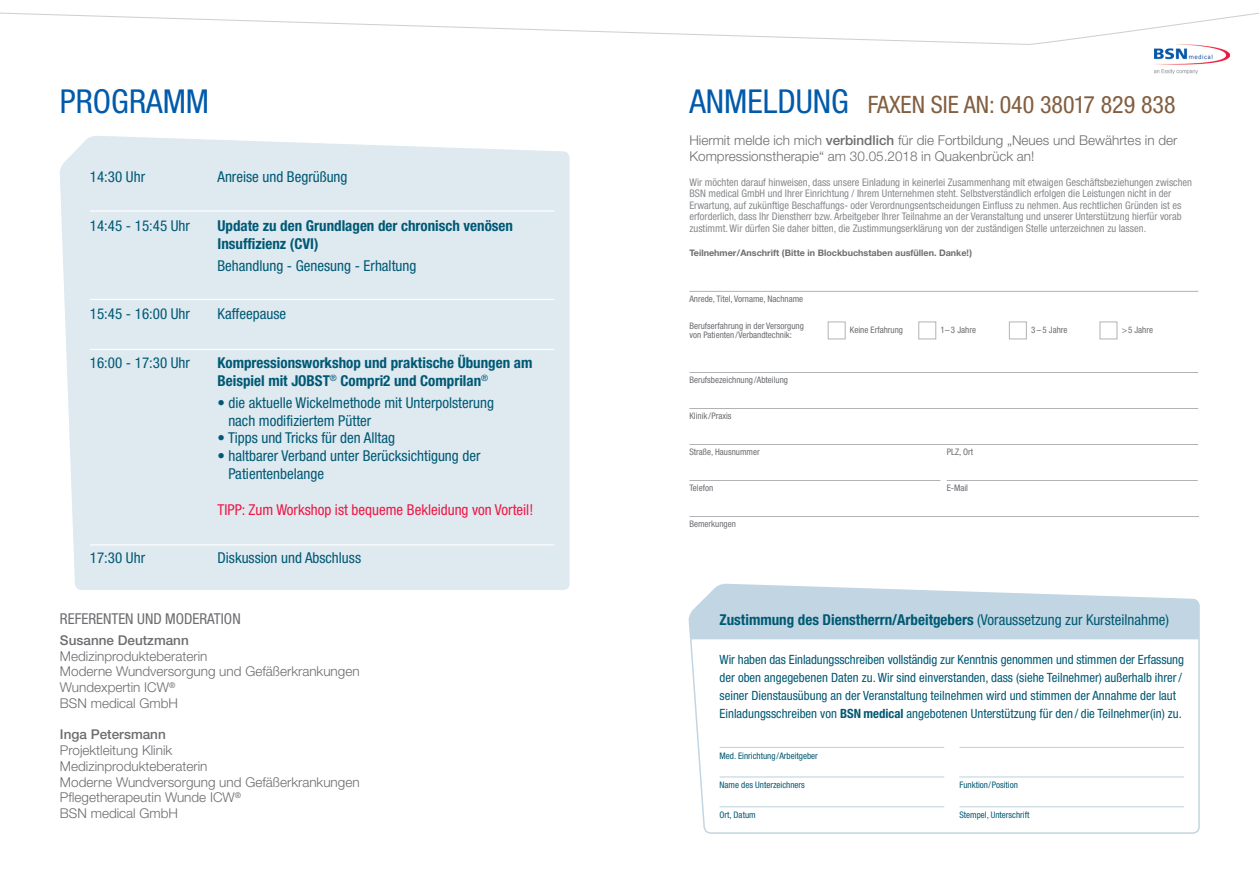
<style>
.page{position:relative;width:1259px;height:893px;background:#fff}
.page>*{position:absolute;margin:0;border:0;box-sizing:border-box;transform-origin:0 0}
.t1{font:condensed 33px "Helvetica Neue LT Std";color:#015aaa}
.t2{font:condensed 24px "Helvetica Neue LT Std";color:#835e40}
.t3{font:condensed 15px/17.9px "Helvetica Neue LT Std";color:#005974}
.t4{font:700 condensed 15px/17.9px "Helvetica Neue LT Std";color:#005974}
.t5{font:condensed 15px "Helvetica Neue LT Std";color:#ed1845}
.t6{font:condensed 15px "Helvetica Neue LT Std";color:#6c6d70}
.t7{font:300 13.5px/15.8px "Helvetica Neue LT Std";color:#6c6d70}
.t8{font:500 13.5px "Helvetica Neue LT Std";color:#6c6d70}
.t9{font:condensed 12.75px/17.9px "Helvetica Neue LT Std";color:#005974}
.t10{font:condensed 10.5px/11.6px "Helvetica Neue LT Std";color:#87898c}
.t11{font:condensed 9px/9px "Helvetica Neue LT Std";color:#6c6d70}
.t12{font:condensed 9px "Helvetica Neue LT Std";color:#005974}
.t13{font:700 9px "Helvetica Neue LT Std";color:#6c6d70}
.s1{font-weight:500}
.s2{font-weight:400}
.s3{font-weight:700}
</style>
<div class="page">
<svg style="left:0;top:12px;width:1259px;height:33px"></svg>
<img style="left:1154px;top:45px;width:75px;height:28px">
<svg style="left:689px;top:583px;width:511px;height:251px"></svg>
<hr style="left:719px;top:747px;width:225px;height:1px;background:#c1d6e2">
<hr style="left:959px;top:747px;width:225px;height:1px;background:#c1d6e2">
<hr style="left:719px;top:776px;width:225px;height:1px;background:#c1d6e2">
<hr style="left:959px;top:776px;width:225px;height:1px;background:#c1d6e2">
<hr style="left:719px;top:806px;width:225px;height:1px;background:#c1d6e2">
<hr style="left:959px;top:806px;width:225px;height:1px;background:#c1d6e2">
<hr style="left:689px;top:291px;width:509px;height:1px;background:#b2b3b7">
<hr style="left:689px;top:372px;width:509px;height:1px;background:#b2b3b7">
<hr style="left:689px;top:408px;width:509px;height:1px;background:#b2b3b7">
<hr style="left:689px;top:444px;width:509px;height:1px;background:#b2b3b7">
<hr style="left:689px;top:480px;width:251px;height:1px;background:#b2b3b7">
<hr style="left:946px;top:480px;width:251px;height:1px;background:#b2b3b7">
<hr style="left:689px;top:516px;width:510px;height:1px;background:#b2b3b7">
<div style="left:828px;top:322px;width:17px;height:17px;border:1px solid #b2b3b7"></div>
<div style="left:918px;top:322px;width:18px;height:17px;border:1px solid #b2b3b7"></div>
<div style="left:1009px;top:322px;width:17px;height:17px;border:1px solid #b2b3b7"></div>
<div style="left:1099px;top:322px;width:18px;height:17px;border:1px solid #b2b3b7"></div>
<div style="left:60px;top:136px;width:509px;height:454px;background:#dee9f0"></div>
<hr style="left:90px;top:210px;width:464px;height:2px;background:#fff">
<hr style="left:90px;top:299px;width:464px;height:1px;background:#fff">
<hr style="left:90px;top:349px;width:464px;height:1px;background:#fff">
<hr style="left:90px;top:544px;width:464px;height:1px;background:#fff">
<h1 class="t1" style="left:60px;top:83px;width:20px">Programm</h1>
<h1 class="t1" style="left:689px;top:83px;width:141px">Anmeldung</h1>
<h2 class="t2" style="left:867px;top:91px;width:309px">FAXEN SIE AN: 040 38017 829 838</h2>
<h3 class="t3" style="left:90px;top:168px;width:57px">14:30 Uhr</h3>
<h3 class="t3" style="left:217px;top:168px;width:131px">Anreise und Begrüßung</h3>
<h3 class="t3" style="left:90px;top:217px;width:102px">14:45 - 15:45 Uhr</h3>
<h3 class="t4" style="left:217px;top:216px;width:297px">Update zu den Grundlagen der chronisch venösen<br>Insuffizienz (CVI)</h3>
<h3 class="t3" style="left:217px;top:257px;width:200px">Behandlung - Genesung - Erhaltung</h3>
<h3 class="t3" style="left:90px;top:305px;width:102px">15:45 - 16:00 Uhr</h3>
<h3 class="t3" style="left:217px;top:305px;width:70px">Kaffeepause</h3>
<h3 class="t3" style="left:90px;top:353px;width:102px">16:00 - 17:30 Uhr</h3>
<h3 class="t4" style="left:217px;top:353px;width:316px">Kompressionsworkshop und praktische Übungen am<br>Beispiel mit JOBST<sup>®</sup> Compri2 und Comprilan<sup>®</sup></h3>
<h3 class="t3" style="left:228px;top:393px;width:267px;text-indent:-11px">• die aktuelle Wickelmethode mit Unterpolsterung nach modifiziertem Pütter</h3>
<h3 class="t3" style="left:217px;top:429px;width:179px">• Tipps und Tricks für den Alltag</h3>
<h3 class="t3" style="left:228px;top:447px;width:254px;text-indent:-11px">• haltbarer Verband unter Berücksichtigung der<br>Patientenbelange</h3>
<h3 class="t5" style="left:217px;top:501px;width:317px">Tipp: Zum Workshop ist bequeme Bekleidung von Vorteil!</h3>
<h3 class="t3" style="left:90px;top:549px;width:97px">17:30 Uhr D</h3>
<h3 class="t3" style="left:226px;top:549px;width:137px">iskussion und Abschluss</h3>
<h3 class="t6" style="left:60px;top:610px;width:16px">Referenten</h3>
<h3 class="t6" style="left:137px;top:610px;width:63px">und Moderation</h3>
<p class="t8" style="left:60px;top:632px;width:130px">Susanne Deutzmann</p>
<p class="t7" style="left:60px;top:647px;width:301px">Medizinprodukteberaterin<br>Moderne Wundversorgung und Gefäßerkrankungen<br>Wundexpertin ICW<sup>®<br></sup>BSN medical GmbH</p>
<p class="t8" style="left:60px;top:726px;width:107px">Inga Petersmann</p>
<p class="t7" style="left:60px;top:742px;width:301px">Projektleitung Klinik<br>Medizinprodukteberaterin<br>Moderne Wundversorgung und Gefäßerkrankungen<br>Pflegetherapeutin Wunde ICW<sup>®<br></sup>BSN medical GmbH</p>
<p class="t7" style="left:689px;top:132px;width:489px">Hiermit melde ich mich <span class="s1">verbindlich</span> für die Fortbildung „Neues und Bewährtes in der<br>Kompressionstherapie“ am 30.05.2018 in Quakenbrück an!</p>
<p class="t10" style="left:689px;top:176px;width:504px">Wir möchten darauf hinweisen, dass unsere Einladung in keinerlei Zusammenhang mit etwaigen Geschäftsbeziehungen zwischen BSN medical GmbH und Ihrer Einrichtung / Ihrem Unternehmen steht. Selbstverständlich erfolgen die Leistungen nicht in der Erwartung, auf zukünftige Beschaffungs- oder Verordnungsentscheidungen Einfluss zu nehmen. Aus rechtlichen Gründen ist es erforderlich, dass Ihr Dienstherr bzw. Arbeitgeber Ihrer Teilnahme an der Veranstaltung und unserer Unterstützung hierfür vorab zustimmt. Wir dürfen Sie daher bitten, die Zustimmungserklärung von der zuständigen Stelle unterzeichnen zu lassen.</p>
<p class="t13" style="left:689px;top:247px;width:284px">Teilnehmer/Anschrift (Bitte in Blockbuchstaben ausfüllen. Danke!)</p>
<p class="t11" style="left:689px;top:294px;width:115px">Anrede, Titel, Vorname, Nachname</p>
<p class="t11" style="left:689px;top:321px;width:116px">Berufserfahrung in der Versorgung von Patienten/Verbandtechnik:</p>
<p class="t11" style="left:689px;top:375px;width:100px">Berufsbezeichnung/Abteilung</p>
<p class="t11" style="left:689px;top:411px;width:44px">Klinik/Praxis</p>
<p class="t11" style="left:689px;top:447px;width:72px">Straße, Hausnummer</p>
<p class="t11" style="left:946px;top:447px;width:28px">PLZ, Ort</p>
<p class="t11" style="left:689px;top:483px;width:25px">Telefon</p>
<p class="t11" style="left:946px;top:483px;width:23px">E-Mail</p>
<p class="t11" style="left:689px;top:519px;width:48px">Bemerkungen</p>
<p class="t11" style="left:850px;top:326px;width:55px">Keine Erfahrung</p>
<p class="t11" style="left:940px;top:326px;width:37px">1– 3 Jahre</p>
<p class="t11" style="left:1031px;top:326px;width:38px">3 – 5 Jahre</p>
<p class="t11" style="left:1121px;top:326px;width:33px">&gt;5 Jahre</p>
<h3 class="t4" style="left:719px;top:611px;width:451px">Zustimmung des Dienstherrn/Arbeitgebers <span class="s2">(Voraussetzung zur Kursteilnahme)</span></h3>
<p class="t9" style="left:719px;top:651px;width:466px">Wir haben das Einladungsschreiben vollständig zur Kenntnis genommen und stimmen der Erfassung der oben angegebenen Daten zu. Wir sind einverstanden, dass (siehe Teilnehmer) außerhalb ihrer / seiner Dienstausübung an der Veranstaltung teilnehmen wird und stimmen der Annahme der laut Einladungsschreiben von <span class="s3">BSN medical</span> angebotenen Unterstützung für den / die Teilnehmer(in) zu.</p>
<p class="t12" style="left:719px;top:750px;width:100px">Med. Einrichtung/Arbeitgeber</p>
<p class="t12" style="left:719px;top:780px;width:87px">Name des Unterzeichners</p>
<p class="t12" style="left:719px;top:810px;width:38px">Ort, Datum</p>
<p class="t12" style="left:959px;top:780px;width:60px">Funktion/Position</p>
<p class="t12" style="left:959px;top:810px;width:71px">Stempel, Unterschrift</p>
</div>
